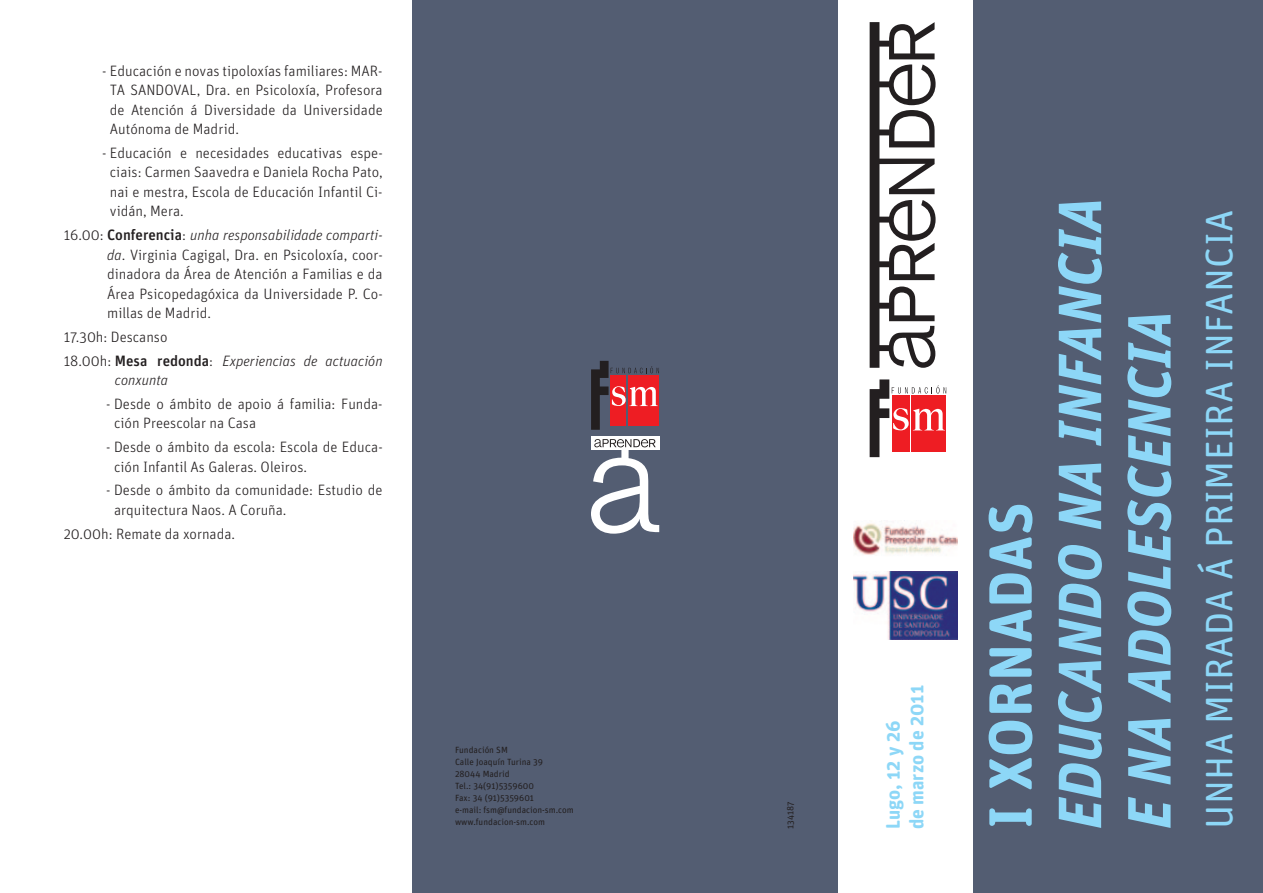
<style>
.page{position:relative;width:1263px;height:893px;background:#fff}
.page>*{position:absolute;margin:0;border:0;box-sizing:border-box;transform-origin:0 0}
.t1{font:italic 700 60.9px/69.4px "Unit OT";letter-spacing:.01em;color:#8dd7f7}
.t2{font:700 60.9px "Unit Rounded OT";letter-spacing:.01em;color:#8dd7f7}
.t3{font:38.4px "Unit Rounded OT";letter-spacing:.01em;color:#8dd7f7}
.t4{font:700 19.5px/23.4px "Unit Rounded OT";color:#8dd7f7}
.t5{font:300 15px/19.5px "Unit OT";color:#231f20}
.t6{font:italic 300 15px "Unit OT";color:#231f20}
.t7{font:9px/12px "Unit Rounded OT";color:#231f20}
.t8{font:9px "Unit OT";color:#231f20}
.s1{font-weight:500}
.s2{font-style:italic}
</style>
<div class="page">
<div style="left:973px;top:0;width:290px;height:893px;background:#535d72"></div>
<svg style="left:870px;top:379px;width:76px;height:78px"></svg>
<svg style="left:879px;top:159px;width:55px;height:35px"></svg>
<svg style="left:889px;top:22px;width:46px;height:125px"></svg>
<svg style="left:889px;top:286px;width:46px;height:82px"></svg>
<svg style="left:889px;top:200px;width:46px;height:80px"></svg>
<div style="left:870px;top:22px;width:9px;height:346px;background:#231f20"></div>
<div style="left:877px;top:345px;width:13px;height:6px;background:#231f20"></div>
<div style="left:877px;top:303px;width:13px;height:6px;background:#231f20"></div>
<div style="left:877px;top:261px;width:13px;height:6px;background:#231f20"></div>
<div style="left:877px;top:217px;width:13px;height:6px;background:#231f20"></div>
<div style="left:877px;top:129px;width:13px;height:6px;background:#231f20"></div>
<div style="left:877px;top:81px;width:12px;height:6px;background:#231f20"></div>
<div style="left:877px;top:41px;width:13px;height:6px;background:#231f20"></div>
<div style="left:412px;top:0;width:426px;height:893px;background:#535d72"></div>
<svg style="left:591px;top:361px;width:68px;height:69px"></svg>
<div style="left:621px;top:447px;width:8px;height:14px;background:#fff"></div>
<svg style="left:591px;top:458px;width:68px;height:76px"></svg>
<div style="left:591px;top:437px;width:68px;height:13px;background:#fff"></div>
<svg style="left:594px;top:439px;width:62px;height:8px"></svg>
<img style="left:854px;top:572px;width:103px;height:67px">
<img style="left:853px;top:523px;width:105px;height:32px">
<p class="t5" style="left:110px;top:61px;width:274px;text-align:justify;text-indent:-8px">- Educación e novas tipoloxías familiares: MAR-TA SANDOVAL, Dra. en Psicoloxía, Profesora de Atención á Diversidade da Universidade Autónoma de Madrid.</p>
<p class="t5" style="left:110px;top:143px;width:274px;text-align:justify;text-indent:-8px">- Educación e necesidades educativas espe&shy;ciais: Carmen Saavedra e Daniela Rocha Pato, nai e mestra, Escola de Educación Infantil Ci&shy;vidán, Mera.</p>
<p class="t5" style="left:107px;top:225px;width:277px;text-align:justify;text-indent:-43px">16.00: <span class="s1">Conferencia</span>: <span class="s2">unha responsabilidade comparti&shy;da</span>. Virginia Cagigal, Dra. en Psicoloxía, coor&shy;dinadora da Área de Atención a Familias e da Área Psicopedagóxica da Universidade P. Co&shy;millas de Madrid.</p>
<p class="t5" style="left:64px;top:325px;width:320px;line-height:23.7px">17.30h: Descanso<br>18.00h: <span class="s1">Mesa redonda</span>: <span class="s2">Experiencias de actuación</span></p>
<p class="t6" style="left:115px;top:371px;width:55px">conxunta</p>
<p class="t5" style="left:114px;top:394px;width:270px;text-indent:-8px">- Desde o ámbito de apoio á familia: Funda&shy;ción Preescolar na Casa</p>
<p class="t5" style="left:114px;top:437px;width:270px;text-indent:-8px">- Desde o ámbito da escola: Escola de Educa&shy;ción Infantil As Galeras. Oleiros.</p>
<p class="t5" style="left:114px;top:481px;width:270px;text-indent:-8px">- Desde o ámbito da comunidade: Estudio de arquitectura Naos. A Coruña.</p>
<p class="t5" style="left:64px;top:524px;width:173px">20.00h: Remate da xornada.</p>
<p class="t7" style="left:455px;top:744px;width:120px">Fundación SM<br>Calle Joaquín Turina 39<br>28044 Madrid<br>Tel.: 34(91)5359600<br>Fax: 34 (91)5359601<br>e-mail: fsm@fundacion-sm.com www.fundacion-sm.com</p>
<p class="t8" style="left:785px;top:829px;width:29px;rotate:-90deg">134187</p>
<h3 class="t4" style="left:881px;top:829px;width:146px;rotate:-90deg">Lugo, 12 y 26<br>de marzo de 2011</h3>
<h1 class="t2" style="left:973px;top:829px;width:328px;rotate:-90deg">I XORNADAS</h1>
<h1 class="t1" style="left:1045px;top:829px;width:635px;rotate:-90deg">EDUCANDO NA INFANCIA<br>E NA ADOLESCENCIA</h1>
<h2 class="t3" style="left:1196px;top:829px;width:620px;rotate:-90deg">UNHA MIRADA Á PRIMEIRA INFANCIA</h2>
</div>
